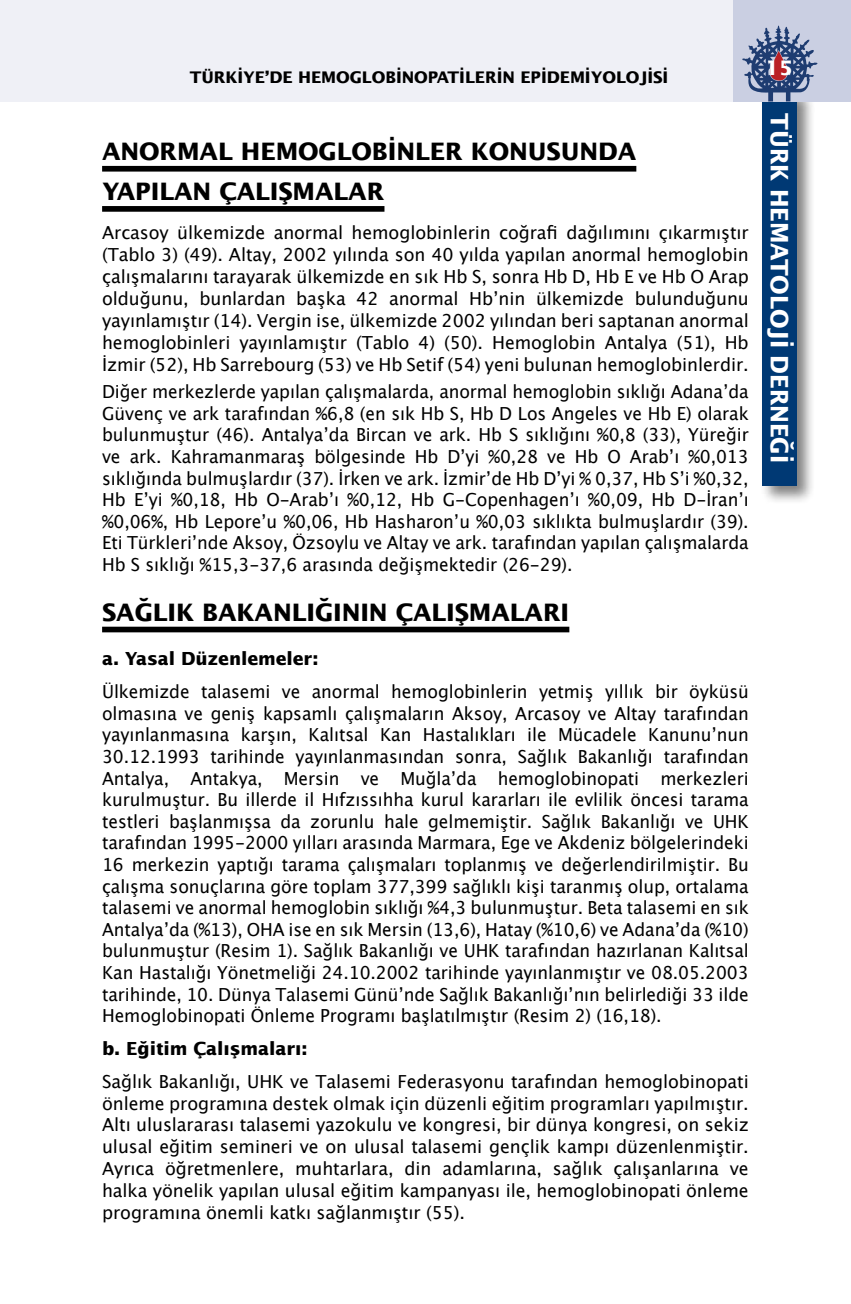
<style>
.page{position:relative;width:851px;height:1304px;background:#fff}
.page>*{position:absolute;margin:0;border:0;box-sizing:border-box;transform-origin:0 0}
.t1{font:700 24px/40.2px "Lucida Sans Std";letter-spacing:-.005em;color:#000}
.t2{font:700 24px "Lucida Sans Std";letter-spacing:-.005em;color:#fff;scale:.95 1}
.t3{font:700 20px "Lucida Sans Std";color:#fff}
.t4{font:18px/21.6px "Lucida Grande";letter-spacing:-.005em;color:#000;text-align:justify;scale:.96 1}
.t5{font:18px/22px "Lucida Grande";letter-spacing:-.005em;color:#000;text-align:justify}
.t6{font:700 18px "Lucida Sans Std";letter-spacing:-.005em;color:#000}
.t7{font:700 16px "Lucida Sans Std";letter-spacing:-.005em;color:#000}
</style>
<div class="page">
<div style="left:759px;top:88px;width:56px;height:417px;background:#000;opacity:.5"></div>
<div style="left:762px;top:91px;width:35px;height:395px;background:#003974"></div>
<div style="left:0;top:0;width:850px;height:102px;background:#eff0f6"></div>
<div style="left:732px;top:0;width:118px;height:102px;background:#cacfe2"></div>
<svg style="left:742px;top:26px;width:75px;height:75px"></svg>
<div style="left:102px;top:166px;width:534px;height:6px;background:#000"></div>
<div style="left:102px;top:206px;width:282px;height:6px;background:#000"></div>
<div style="left:102px;top:627px;width:467px;height:5px;background:#000"></div>
<p class="t7" style="left:190px;top:68px;width:480px">TÜRKİYE’DE HEMOGLOBİNOPATİLERİN EPİDEMİYOLOJİSİ</p>
<h1 class="t1" style="left:102px;top:132px;width:535px">ANORMAL HEMOGLOBİNLER KONUSUNDA<br>YAPILAN ÇALIŞMALAR</h1>
<p class="t5" style="left:102px;top:222px;width:648px">Arcasoy ülkemizde anormal hemoglobinlerin coğrafi dağılımını çıkarmıştır (Tablo 3) (49). Altay, 2002 yılında son 40 yılda yapılan anormal hemoglobin çalışmalarını tarayarak ülkemizde en sık Hb S, sonra Hb D, Hb E ve Hb O Arap olduğunu, bunlardan başka 42 anormal Hb’nin ülkemizde bulunduğunu yayınlamıştır (14). Vergin ise, ülkemizde 2002 yılından beri saptanan anormal hemoglobinleri yayınlamıştır (Tablo 4) (50). Hemoglobin Antalya (51), Hb İzmir (52), Hb Sarrebourg (53) ve Hb Setif (54) yeni bulunan hemoglobinlerdir.</p>
<p class="t4" style="left:102px;top:381px;width:675px">Diğer merkezlerde yapılan çalışmalarda, anormal hemoglobin sıklığı Adana’da Güvenç ve ark tarafından %6,8 (en sık Hb S, Hb D Los Angeles ve Hb E) olarak bulunmuştur (46). Antalya’da Bircan ve ark. Hb S sıklığını %0,8 (33), Yüreğir ve ark. Kahramanmaraş bölgesinde Hb D’yi %0,28 ve Hb O Arab’ı %0,013 sıklığında bulmuşlardır (37). İrken ve ark. İzmir’de Hb D’yi % 0,37, Hb S’i %0,32, Hb E’yi %0,18, Hb O-Arab’ı %0,12, Hb G-Copenhagen’ı %0,09, Hb D-İran’ı %0,06%, Hb Lepore’u %0,06, Hb Hasharon’u %0,03 sıklıkta bulmuşlardır (39).<br>Eti Türkleri’nde Aksoy, Özsoylu ve Altay ve ark. tarafından yapılan çalışmalarda Hb S sıklığı %15,3-37,6 arasında değişmektedir (26-29).</p>
<h1 class="t1" style="left:102px;top:592px;width:468px">SAĞLIK BAKANLIĞININ ÇALIŞMALARI</h1>
<p class="t6" style="left:102px;top:648px;width:218px">a. Yasal Düzenlemeler:</p>
<p class="t4" style="left:102px;top:681px;width:675px">Ülkemizde talasemi ve anormal hemoglobinlerin yetmiş yıllık bir öyküsü olmasına ve geniş kapsamlı çalışmaların Aksoy, Arcasoy ve Altay tarafından yayınlanmasına karşın, Kalıtsal Kan Hastalıkları ile Mücadele Kanunu’nun 30.12.1993 tarihinde yayınlanmasından sonra, Sağlık Bakanlığı tarafından Antalya, Antakya, Mersin ve Muğla’da hemoglobinopati merkezleri kurulmuştur. Bu illerde il Hıfzıssıhha kurul kararları ile evlilik öncesi tarama testleri başlanmışsa da zorunlu hale gelmemiştir. Sağlık Bakanlığı ve UHK tarafından 1995-2000 yılları arasında Marmara, Ege ve Akdeniz bölgelerindeki 16 merkezin yaptığı tarama çalışmaları toplanmış ve değerlendirilmiştir. Bu çalışma sonuçlarına göre toplam 377,399 sağlıklı kişi taranmış olup, ortalama talasemi ve anormal hemoglobin sıklığı %4,3 bulunmuştur. Beta talasemi en sık Antalya’da (%13), OHA ise en sık Mersin (13,6), Hatay (%10,6) ve Adana’da (%10) bulunmuştur (Resim 1). Sağlık Bakanlığı ve UHK tarafından hazırlanan Kalıtsal Kan Hastalığı Yönetmeliği 24.10.2002 tarihinde yayınlanmıştır ve 08.05.2003 tarihinde, 10. Dünya Talasemi Günü’nde Sağlık Bakanlığı’nın belirlediği 33 ilde Hemoglobinopati Önleme Programı başlatılmıştır (Resim 2) (16,18).</p>
<p class="t6" style="left:102px;top:1038px;width:207px">b. Eğitim Çalışmaları:</p>
<p class="t5" style="left:102px;top:1071px;width:648px">Sağlık Bakanlığı, UHK ve Talasemi Federasyonu tarafından hemoglobinopati önleme programına destek olmak için düzenli eğitim programları yapılmıştır.<br>Altı uluslararası talasemi yazokulu ve kongresi, bir dünya kongresi, on sekiz ulusal eğitim semineri ve on ulusal talasemi gençlik kampı düzenlenmiştir.<br>Ayrıca öğretmenlere, muhtarlara, din adamlarına, sağlık çalışanlarına ve halka yönelik yapılan ulusal eğitim kampanyası ile, hemoglobinopati önleme programına önemli katkı sağlanmıştır (55).</p>
<p class="t3" style="left:764px;top:56px;width:29px">15</p>
<h1 class="t2" style="left:793px;top:113px;width:370px;rotate:90deg">TÜRK HEMATOLOJİ DERNEĞİ</h1>
</div>
